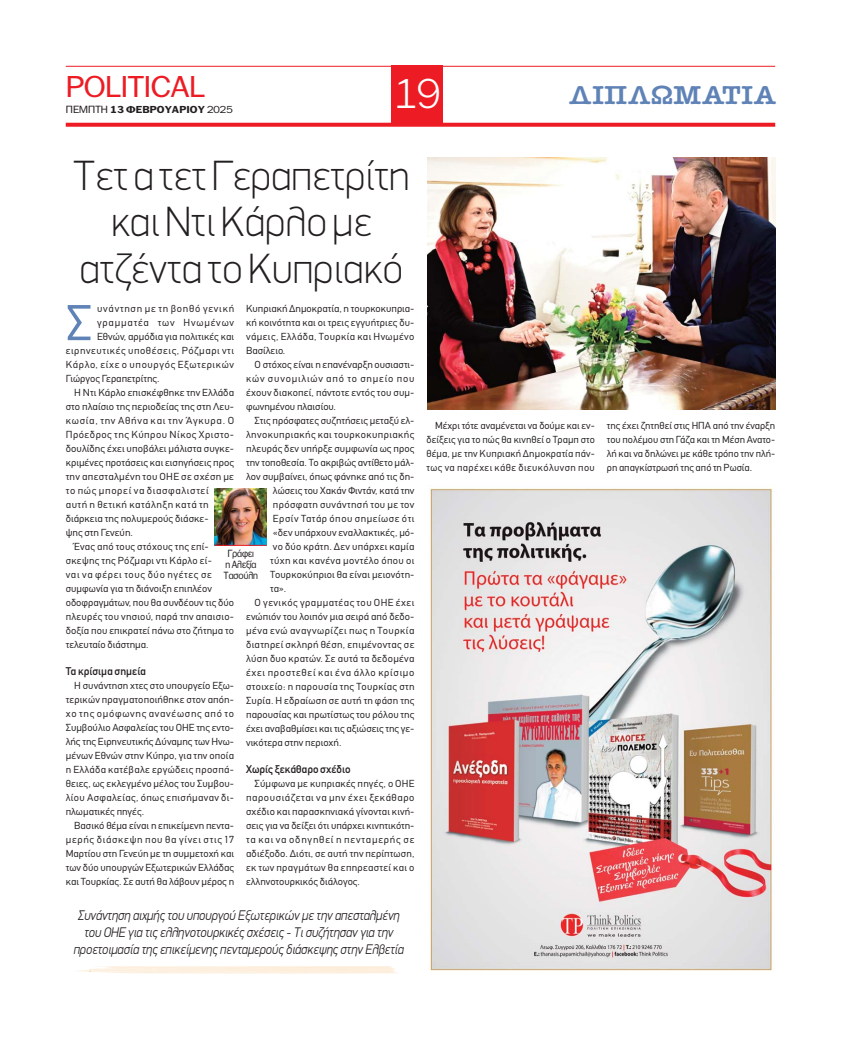
<style>
.page{position:relative;width:841px;height:1039px;background:#fff}
.page>*{position:absolute;margin:0;border:0;box-sizing:border-box;transform-origin:0 0}
.t1{font:49.3px "CF Din";color:#5f83b7;scale:1.05 1}
.t2{font:100 42.5px/46.5px "PF Din Display";color:#231f20;text-align:center}
.t3{font:300 40px "PF Franklin Gothic";color:#fff}
.t4{font:29px "PF Franklin Gothic";color:#ed1c24;scale:1.1 1}
.t5{font:26px "American Type ITC Hel Dm Bd";letter-spacing:.025em;color:#5f83b7;scale:1.06 1}
.t6{font:italic 300 14px/17px "PF Din Display";color:#231f20;text-align:center;scale:.9 1}
.t7{font:11px "CF Din";color:#231f20}
.t8{font:10px/14px "CF Din";letter-spacing:.015em;color:#231f20;text-align:justify;scale:1.05 1}
.t9{font:10px/14px "CF Din";letter-spacing:.015em;color:#231f20;text-align:justify}
.t10{font:10px "CF Din";letter-spacing:.015em;color:#231f20;scale:1.06 1}
.t11{font:10px "CF Din";letter-spacing:.065em;color:#231f20;scale:1.05 1}
.t12{font:10px "CF Din";letter-spacing:.045em;color:#231f20;scale:1.06 1}
.t13{font:10px "CF Din";letter-spacing:.05em;color:#231f20;scale:1.05 1}
.t14{font:10px "CF Din";letter-spacing:.035em;color:#231f20;scale:1.05 1}
.t15{font:10px "CF Din";letter-spacing:.055em;color:#231f20;scale:1.05 1}
.t16{font:10px "CF Din";letter-spacing:.04em;color:#231f20;scale:1.05 1}
.t17{font:10px "CF Din";letter-spacing:.06em;color:#231f20;scale:1.05 1}
.t18{font:10px "CF Din";letter-spacing:.065em;color:#231f20;scale:1.06 1}
.t19{font:10px "CF Din";letter-spacing:.045em;color:#231f20;scale:1.05 1}
.t20{font:10px "CF Din";letter-spacing:.06em;color:#231f20;scale:1.06 1}
.t21{font:10px "CF Din";letter-spacing:.07em;color:#231f20;scale:1.05 1}
.t22{font:10px "CF Din";letter-spacing:.075em;color:#231f20;scale:1.05 1}
.t23{font:10px/11px "PF Franklin Gothic";color:#231f20;text-align:center;scale:.95 1}
.t24{font:700 9.7px "PF Franklin Gothic";letter-spacing:.01em;color:#231f20;scale:1.1 1}
.s1{font-weight:400;font-size:10px}
.s2{font-weight:400}
</style>
<div class="page">
<hr style="left:66px;top:66px;width:708px;height:1px;background:#ed1c24">
<svg style="left:66px;top:123px;width:708px;height:4px;background:#ee2b33"></svg>
<div style="left:391px;top:66px;width:51px;height:60px;background:#ed1c24"></div>
<img style="left:428px;top:486px;width:344px;height:485px">
<img style="left:427px;top:158px;width:347px;height:251px">
<img style="left:214px;top:488px;width:53px;height:57px">
<hr style="left:214px;top:545px;width:52px;height:1px;background:#ed1c24">
<h3 class="t4" style="left:67px;top:70px;width:127px">ΡOLITICAL</h3>
<h3 class="t3" style="left:394px;top:71px;width:48px">19</h3>
<h3 class="t5" style="left:569px;top:80px;width:196px">ΔΙΠΛΩΜΑΤΙΑ</h3>
<p class="t24" style="left:66px;top:104px;width:153px"><span class="s1">ΠΕΜΠΤΗ</span> 13 ΦΕΒΡΟΥΑΡΙΟΥ <span class="s2">2025</span></p>
<h2 class="t2" style="left:73px;top:152px;width:337px">Τετ α τετ Γεραπετρίτη και Ντι Κάρλο με ατζέντα το Κυπριακό</h2>
<h1 class="t1" style="left:66px;top:304px;width:27px">Σ</h1>
<p class="t21" style="left:97px;top:305px;width:132px">υνάντηση με τη βοηθό γενική</p>
<p class="t8" style="left:246px;top:303px;width:162px">Κυπριακή Δημοκρατία, η τουρκοκυπρια&shy;κή κοινότητα και οι τρεις εγγυήτριες δυ&shy;νάμεις, Ελλάδα, Τουρκία και Ηνωμένο Βασίλειο.</p>
<p class="t8" style="left:246px;top:359px;width:162px;text-indent:9px">Ο στόχος είναι η επανέναρξη ουσιαστι&shy;κών συνομιλιών από το σημείο που έχουν διακοπεί, πάντοτε εντός του συμ&shy;φωνημένου πλαισίου.</p>
<p class="t8" style="left:254px;top:415px;width:154px">Στις πρόσφατες συζητήσεις μεταξύ ελ-</p>
<p class="t16" style="left:246px;top:431px;width:162px">ληνοκυπριακής και τουρκοκυπριακής</p>
<p class="t8" style="left:246px;top:443px;width:162px">πλευράς δεν υπήρξε συμφωνία ως προς</p>
<p class="t8" style="left:246px;top:457px;width:162px">την τοποθεσία. Το ακριβώς αντίθετο μάλ-</p>
<p class="t8" style="left:246px;top:471px;width:162px">λον συμβαίνει, όπως φάνηκε από τις δη-</p>
<p class="t8" style="left:273px;top:485px;width:136px">λώσεις του Χακάν Φιντάν, κατά την</p>
<p class="t14" style="left:273px;top:501px;width:136px">πρόσφατη συνάντησή του με τον</p>
<p class="t13" style="left:273px;top:515px;width:136px">Ερσίν Τατάρ όπου σημείωσε ότι</p>
<p class="t8" style="left:273px;top:527px;width:136px">«δεν υπάρχουν εναλλακτικές, μό-</p>
<p class="t8" style="left:273px;top:541px;width:136px">νο δύο κράτη. Δεν υπάρχει καμία</p>
<p class="t14" style="left:270px;top:557px;width:139px">τύχη και κανένα μοντέλο όπου οι</p>
<p class="t8" style="left:270px;top:569px;width:139px">Τουρκοκύπριοι θα είναι μειονότη-</p>
<p class="t8" style="left:270px;top:583px;width:17px">τα».</p>
<p class="t19" style="left:254px;top:599px;width:154px">Ο γενικός γραμματέας του ΟΗΕ έχει</p>
<p class="t8" style="left:246px;top:611px;width:162px">ενώπιόν του λοιπόν μια σειρά από δεδο-</p>
<p class="t13" style="left:246px;top:627px;width:162px">μένα ενώ αναγνωρίζει πως η Τουρκία</p>
<p class="t8" style="left:246px;top:639px;width:162px">διατηρεί σκληρή θέση, επιμένοντας σε</p>
<p class="t8" style="left:246px;top:653px;width:162px">λύση δυο κρατών. Σε αυτά τα δεδομένα</p>
<p class="t11" style="left:246px;top:669px;width:162px">έχει προστεθεί και ένα άλλο κρίσιμο</p>
<p class="t8" style="left:246px;top:681px;width:162px">στοιχείο: η παρουσία της Τουρκίας στη</p>
<p class="t8" style="left:246px;top:695px;width:162px">Συρία. Η εδραίωση σε αυτή τη φάση της</p>
<p class="t8" style="left:246px;top:709px;width:162px">παρουσίας και πρωτίστως του ρόλου της</p>
<p class="t8" style="left:246px;top:723px;width:162px">έχει αναβαθμίσει και τις αξιώσεις της γε-</p>
<p class="t8" style="left:246px;top:737px;width:92px">νικότερα στην περιοχή.</p>
<p class="t7" style="left:246px;top:765px;width:106px">Χωρίς ξεκάθαρο σχέδιο</p>
<p class="t8" style="left:246px;top:778px;width:162px;text-indent:9px">Σύμφωνα με κυπριακές πηγές, ο ΟΗΕ παρουσιάζεται να μην έχει ξεκάθαρο σχέδιο και παρασκηνιακά γίνονται κινή&shy;σεις για να δείξει ότι υπάρχει κινητικότη&shy;τα και να οδηγηθεί η πενταμερής σε αδιέξοδο. Διότι, σε αυτή την περίπτωση, εκ των πραγμάτων θα επηρεαστεί και ο ελληνοτουρκικός διάλογος.</p>
<p class="t22" style="left:97px;top:319px;width:132px">γραμματέα των Ηνωμένων</p>
<p class="t8" style="left:97px;top:331px;width:132px">Εθνών, αρμόδια για πολιτικές και</p>
<p class="t15" style="left:66px;top:347px;width:162px">ειρηνευτικές υποθέσεις, Ρόζμαρι ντι</p>
<p class="t17" style="left:66px;top:361px;width:162px">Κάρλο, είχε ο υπουργός Εξωτερικών</p>
<p class="t8" style="left:66px;top:373px;width:91px">Γιώργος Γεραπετρίτης.</p>
<p class="t10" style="left:74px;top:389px;width:152px">Η Ντι Κάρλο επισκέφθηκε την Ελλάδα</p>
<p class="t10" style="left:66px;top:403px;width:160px">στο πλαίσιο της περιοδείας της στη Λευ-</p>
<p class="t18" style="left:66px;top:417px;width:160px">κωσία, την Αθήνα και την Άγκυρα. Ο</p>
<p class="t12" style="left:66px;top:431px;width:160px">Πρόεδρος της Κύπρου Νίκος Χριστο-</p>
<p class="t10" style="left:66px;top:445px;width:160px">δουλίδης έχει υποβάλει μάλιστα συγκε-</p>
<p class="t10" style="left:66px;top:459px;width:160px">κριμένες προτάσεις και εισηγήσεις προς</p>
<p class="t10" style="left:66px;top:473px;width:160px">την απεσταλμένη του ΟΗΕ σε σχέση με</p>
<p class="t20" style="left:66px;top:487px;width:136px">το πώς μπορεί να διασφαλιστεί</p>
<p class="t12" style="left:66px;top:501px;width:136px">αυτή η θετική κατάληξη κατά τη</p>
<p class="t10" style="left:66px;top:515px;width:136px">διάρκεια της πολυμερούς διάσκε-</p>
<p class="t10" style="left:66px;top:529px;width:65px">ψης στη Γενεύη.</p>
<p class="t8" style="left:74px;top:541px;width:129px">Ένας από τους στόχους της επί-</p>
<p class="t8" style="left:66px;top:555px;width:141px">σκεψης της Ρόζμαρι ντι Κάρλο εί-</p>
<p class="t11" style="left:66px;top:571px;width:141px">ναι να φέρει τους δύο ηγέτες σε</p>
<p class="t8" style="left:66px;top:583px;width:141px">συμφωνία για τη διάνοιξη επιπλέον</p>
<p class="t8" style="left:66px;top:597px;width:162px">οδοφραγμάτων, που θα συνδέουν τις δύο</p>
<p class="t8" style="left:66px;top:611px;width:162px">πλευρές του νησιού, παρά την απαισιο-</p>
<p class="t8" style="left:66px;top:625px;width:162px">δοξία που επικρατεί πάνω στο ζήτημα το</p>
<p class="t8" style="left:66px;top:639px;width:80px">τελευταίο διάστημα.</p>
<p class="t7" style="left:66px;top:667px;width:82px">Τα κρίσιμα σημεία</p>
<p class="t8" style="left:66px;top:680px;width:162px;text-indent:9px">Η συνάντηση χτες στο υπουργείο Εξω&shy;τερικών πραγματοποιήθηκε στον απόη&shy;χο της ομόφωνης ανανέωσης από το Συμβούλιο Ασφαλείας του ΟΗΕ της εντο&shy;λής της Ειρηνευτικής Δύναμης των Ηνω&shy;μένων Εθνών στην Κύπρο, για την οποία η Ελλάδα κατέβαλε εργώδεις προσπά&shy;θειες, ως εκλεγμένο μέλος του Συμβου&shy;λίου Ασφαλείας, όπως επισήμαναν δι&shy;πλωματικές πηγές.</p>
<p class="t8" style="left:66px;top:820px;width:162px;text-indent:9px">Βασικό θέμα είναι η επικείμενη πεντα&shy;μερής διάσκεψη που θα γίνει στις 17<br>Μαρτίου στη Γενεύη με τη συμμετοχή και των δύο υπουργών Εξωτερικών Ελλάδας και Τουρκίας. Σε αυτή θα λάβουν μέρος η</p>
<p class="t23" style="left:224px;top:548px;width:37px">Γράφει<br>η Αλεξία<br>Τασούλη</p>
<h3 class="t6" style="left:74px;top:906px;width:368px">Συνάντηση αιχμής του υπουργού Εξωτερικών με την απεσταλμένη του ΟΗΕ για τις ελληνοτουρκικές σχέσεις - Τι συζήτησαν για την προετοιμασία της επικείμενης πενταμερούς διάσκεψης στην Ελβετία</h3>
<p class="t9" style="left:426px;top:419px;width:170px;text-indent:9px">Μέχρι τότε αναμένεται να δούμε και εν&shy;δείξεις για το πώς θα κινηθεί ο Τραμπ στο θέμα, με την Κυπριακή Δημοκρατία πάν&shy;τως να παρέχει κάθε διευκόλυνση που</p>
<p class="t9" style="left:606px;top:419px;width:170px">της έχει ζητηθεί στις ΗΠΑ από την έναρξη του πολέμου στη Γάζα και τη Μέση Ανατο&shy;λή και να δηλώνει με κάθε τρόπο την πλή&shy;ρη απαγκίστρωσή της από τη Ρωσία.</p>
</div>
